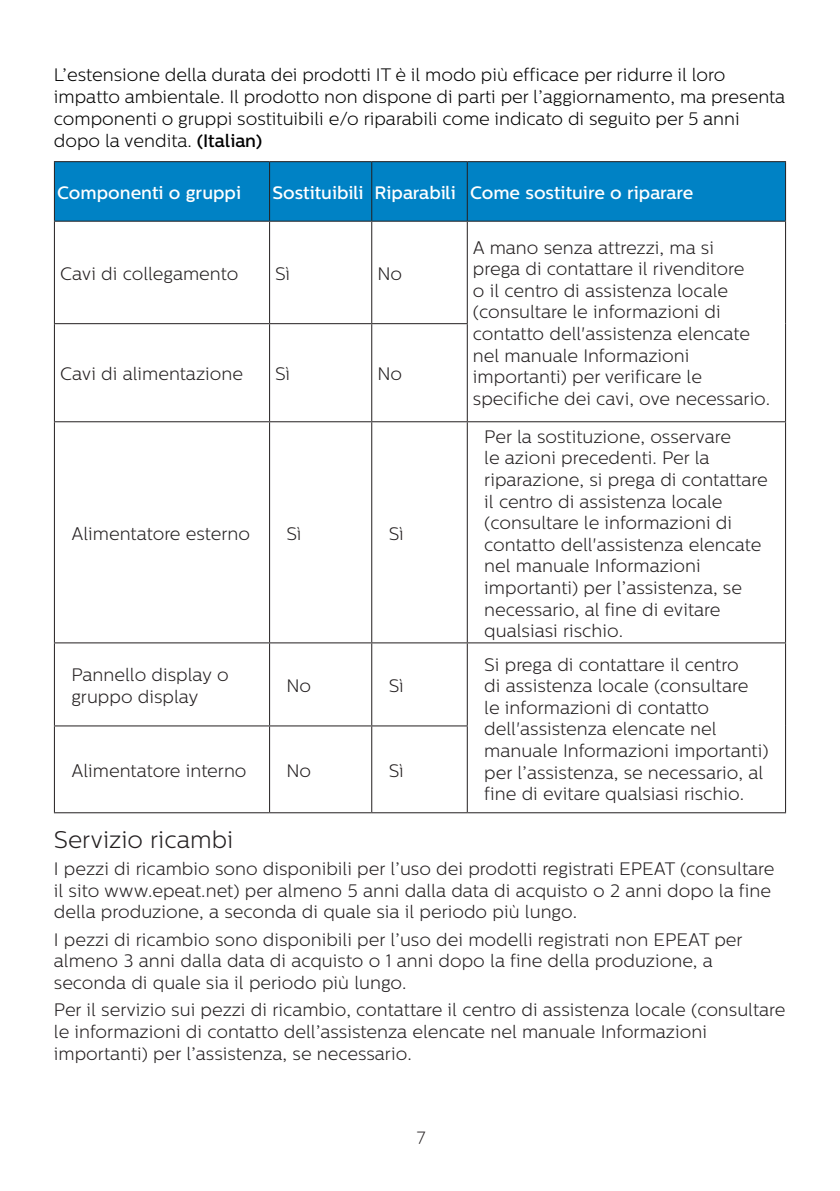
<style>
.page{position:relative;width:840px;height:1191px;background:#fff}
.page>*{position:absolute;margin:0;border:0;box-sizing:border-box;transform-origin:0 0}
.Body_Text{font:300 24px "Centrale Sans";color:#231f20}
.Body_Text-2{font:300 18px/21.6px "Centrale Sans";color:#231f20}
.chapter-paragraph{font:300 18px/22px "Centrale Sans";color:#000}
.Body_Text-3{font:500 18px "Centrale Sans";color:#fff}
.t1{font:300 18px "Gill Alt One";color:#231f20}
.s1{font-weight:500}
</style>
<div class="page">
<div style="left:55px;top:162px;width:729px;height:59px;background:#0082c5"></div>
<hr style="left:54px;top:222px;width:1px;height:101px;background:#231f20">
<hr style="left:269px;top:222px;width:1px;height:101px;background:#231f20">
<hr style="left:371px;top:222px;width:1px;height:101px;background:#231f20">
<hr style="left:466px;top:222px;width:1px;height:101px;background:#231f20">
<hr style="left:784px;top:222px;width:1px;height:102px;background:#231f20">
<hr style="left:784px;top:324px;width:1px;height:97px;background:#231f20">
<hr style="left:54px;top:422px;width:1px;height:220px;background:#231f20">
<hr style="left:269px;top:422px;width:1px;height:220px;background:#231f20">
<hr style="left:371px;top:422px;width:1px;height:220px;background:#231f20">
<hr style="left:466px;top:422px;width:1px;height:220px;background:#231f20">
<hr style="left:784px;top:422px;width:1px;height:220px;background:#231f20">
<hr style="left:54px;top:642px;width:215px;height:1px;background:#231f20">
<hr style="left:54px;top:643px;width:1px;height:82px;background:#231f20">
<hr style="left:269px;top:642px;width:102px;height:1px;background:#231f20">
<hr style="left:269px;top:643px;width:1px;height:82px;background:#231f20">
<hr style="left:371px;top:642px;width:96px;height:1px;background:#231f20">
<hr style="left:371px;top:643px;width:1px;height:82px;background:#231f20">
<hr style="left:467px;top:642px;width:318px;height:1px;background:#231f20">
<hr style="left:466px;top:643px;width:1px;height:82px;background:#231f20">
<hr style="left:784px;top:643px;width:1px;height:83px;background:#231f20">
<hr style="left:784px;top:726px;width:1px;height:86px;background:#231f20">
<hr style="left:54px;top:725px;width:215px;height:1px;background:#231f20">
<hr style="left:54px;top:726px;width:1px;height:86px;background:#231f20">
<hr style="left:269px;top:725px;width:102px;height:1px;background:#231f20">
<hr style="left:269px;top:726px;width:1px;height:86px;background:#231f20">
<hr style="left:371px;top:725px;width:96px;height:1px;background:#231f20">
<hr style="left:371px;top:726px;width:1px;height:86px;background:#231f20">
<hr style="left:466px;top:726px;width:1px;height:86px;background:#231f20">
<hr style="left:467px;top:812px;width:318px;height:1px;background:#231f20">
<hr style="left:54px;top:812px;width:215px;height:1px;background:#231f20">
<hr style="left:269px;top:812px;width:102px;height:1px;background:#231f20">
<hr style="left:371px;top:812px;width:96px;height:1px;background:#231f20">
<hr style="left:54px;top:323px;width:215px;height:1px;background:#231f20">
<hr style="left:54px;top:324px;width:1px;height:97px;background:#231f20">
<hr style="left:54px;top:421px;width:215px;height:1px;background:#231f20">
<hr style="left:269px;top:323px;width:102px;height:1px;background:#231f20">
<hr style="left:269px;top:324px;width:1px;height:97px;background:#231f20">
<hr style="left:269px;top:421px;width:102px;height:1px;background:#231f20">
<hr style="left:371px;top:323px;width:96px;height:1px;background:#231f20">
<hr style="left:371px;top:324px;width:1px;height:97px;background:#231f20">
<hr style="left:466px;top:324px;width:1px;height:97px;background:#231f20">
<hr style="left:371px;top:421px;width:96px;height:1px;background:#231f20">
<hr style="left:467px;top:421px;width:318px;height:1px;background:#231f20">
<hr style="left:54px;top:161px;width:215px;height:1px;background:#231f20">
<hr style="left:54px;top:162px;width:1px;height:59px;background:#231f20">
<hr style="left:54px;top:221px;width:215px;height:1px;background:#231f20">
<hr style="left:269px;top:161px;width:102px;height:1px;background:#231f20">
<hr style="left:269px;top:162px;width:1px;height:59px;background:#231f20">
<hr style="left:269px;top:221px;width:102px;height:1px;background:#231f20">
<hr style="left:371px;top:161px;width:96px;height:1px;background:#231f20">
<hr style="left:371px;top:162px;width:1px;height:59px;background:#231f20">
<hr style="left:371px;top:221px;width:96px;height:1px;background:#231f20">
<hr style="left:467px;top:161px;width:318px;height:1px;background:#231f20">
<hr style="left:466px;top:162px;width:1px;height:59px;background:#231f20">
<hr style="left:784px;top:162px;width:1px;height:59px;background:#231f20">
<hr style="left:467px;top:221px;width:318px;height:1px;background:#231f20">
<p class="chapter-paragraph" style="left:54px;top:64px;width:732px">L’estensione della durata dei prodotti IT è il modo più efficace per ridurre il loro impatto ambientale. Il prodotto non dispone di parti per l’aggiornamento, ma presenta componenti o gruppi sostituibili e/o riparabili come indicato di seguito per 5 anni dopo la vendita. <span class="s1">(Italian)</span></p>
<p class="Body_Text-3" style="left:57px;top:182px;width:185px">Componenti o gruppi</p>
<p class="Body_Text-3" style="left:272px;top:182px;width:93px">Sostituibili</p>
<p class="Body_Text-3" style="left:374px;top:182px;width:83px">Riparabili</p>
<p class="Body_Text-3" style="left:470px;top:182px;width:225px">Come sostituire o riparare</p>
<p class="Body_Text-2" style="left:60px;top:263px;width:180px">Cavi di collegamento</p>
<p class="Body_Text-2" style="left:275px;top:263px;width:16px">Sì</p>
<p class="Body_Text-2" style="left:377px;top:263px;width:26px">No</p>
<p class="Body_Text-2" style="left:60px;top:363px;width:184px">Cavi di alimentazione</p>
<p class="Body_Text-2" style="left:275px;top:363px;width:16px">Sì</p>
<p class="Body_Text-2" style="left:377px;top:363px;width:26px">No</p>
<p class="Body_Text-2" style="left:71px;top:523px;width:180px">Alimentatore esterno</p>
<p class="Body_Text-2" style="left:286px;top:523px;width:16px">Sì</p>
<p class="Body_Text-2" style="left:388px;top:523px;width:16px">Sì</p>
<p class="Body_Text-2" style="left:71px;top:664px;width:159px">Pannello display o gruppo display</p>
<p class="Body_Text-2" style="left:286px;top:675px;width:26px">No</p>
<p class="Body_Text-2" style="left:388px;top:675px;width:16px">Sì</p>
<p class="Body_Text-2" style="left:71px;top:760px;width:176px">Alimentatore interno</p>
<p class="Body_Text-2" style="left:286px;top:760px;width:26px">No</p>
<p class="Body_Text-2" style="left:388px;top:760px;width:16px">Sì</p>
<p class="Body_Text-2" style="left:472px;top:236px;width:299px">A mano senza attrezzi, ma si<br>prega di contattare il rivenditore<br>o il centro di assistenza locale (consultare le informazioni di contatto dell'assistenza elencate nel manuale Informazioni importanti) per verificare le specifiche dei cavi, ove necessario.</p>
<p class="Body_Text-2" style="left:484px;top:426px;width:285px">Per la sostituzione, osservare<br>le azioni precedenti. Per la riparazione, si prega di contattare il centro di assistenza locale (consultare le informazioni di contatto dell'assistenza elencate nel manuale Informazioni importanti) per l’assistenza, se necessario, al fine di evitare qualsiasi rischio.</p>
<p class="Body_Text-2" style="left:484px;top:653px;width:285px">Si prega di contattare il centro<br>di assistenza locale (consultare<br>le informazioni di contatto dell'assistenza elencate nel manuale Informazioni importanti) per l’assistenza, se necessario, al fine di evitare qualsiasi rischio.</p>
<p class="Body_Text" style="left:54px;top:826px;width:181px">Servizio ricambi</p>
<p class="Body_Text-2" style="left:54px;top:858px;width:721px">I pezzi di ricambio sono disponibili per l’uso dei prodotti registrati EPEAT (consultare il sito www.epeat.net) per almeno 5 anni dalla data di acquisto o 2 anni dopo la fine della produzione, a seconda di quale sia il periodo più lungo.</p>
<p class="Body_Text-2" style="left:54px;top:928px;width:689px">I pezzi di ricambio sono disponibili per l’uso dei modelli registrati non EPEAT per almeno 3 anni dalla data di acquisto o 1 anni dopo la fine della produzione, a seconda di quale sia il periodo più lungo.</p>
<p class="Body_Text-2" style="left:54px;top:999px;width:732px">Per il servizio sui pezzi di ricambio, contattare il centro di assistenza locale (consultare le informazioni di contatto dell’assistenza elencate nel manuale Informazioni importanti) per l’assistenza, se necessario.</p>
<p class="t1" style="left:416px;top:1128px;width:10px">7</p>
</div>
